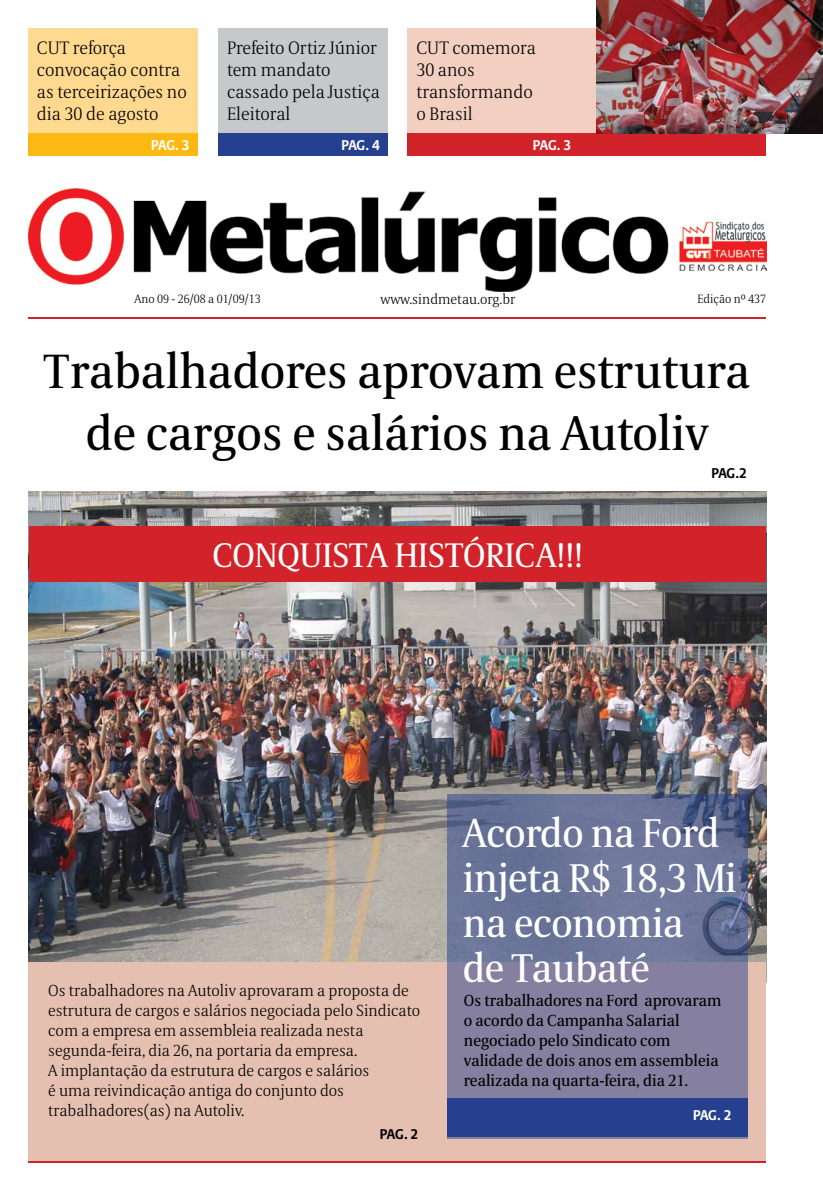
<style>
.page{position:relative;width:823px;height:1191px;background:#fff}
.page>*{position:absolute;margin:0;border:0;box-sizing:border-box;transform-origin:0 0}
.t1{font:48px/62px "Allianz Serif";color:#000;text-align:center}
.t2{font:40px/45px "Allianz Serif";letter-spacing:-.01em;color:#fff}
.t3{font:34px "Allianz Serif";color:#fff}
.t4{font:300 18px/22px "Allianz Serif";color:#000}
.t5{font:300 16px/20px "Allianz Serif";color:#000}
.t6{font:16px/20px "Allianz Serif";color:#000}
.t7{font:300 14px "Allianz Serif";color:#000}
.t8{font:700 14px "Allianz Sans";letter-spacing:-.035em;color:#fff}
.t9{font:700 14px "Allianz Sans";letter-spacing:-.035em;color:#000}
.t10{font:300 12px "Allianz Serif";color:#000}
</style>
<div class="page">
<img style="left:28px;top:491px;width:737px;height:471px">
<div style="left:407px;top:28px;width:358px;height:128px;background:#f3cfc1"></div>
<div style="left:407px;top:133px;width:358px;height:23px;background:#d2232a"></div>
<div style="left:218px;top:28px;width:169px;height:128px;background:#c7c8ca"></div>
<div style="left:218px;top:133px;width:169px;height:23px;background:#25408f"></div>
<div style="left:28px;top:962px;width:737px;height:200px;background:#e5c0b0"></div>
<img style="left:28px;top:188px;width:737px;height:104px">
<div style="left:28px;top:28px;width:170px;height:128px;background:#ffd990"></div>
<hr style="left:28px;top:317px;width:737px;height:2px;background:#d2232a">
<hr style="left:28px;top:1160px;width:737px;height:2px;background:#d2232a">
<svg style="left:446px;top:794px;width:300px;height:344px;background:#75789a"></svg>
<div style="left:446px;top:1098px;width:300px;height:38px;background:#25408f"></div>
<div style="left:28px;top:133px;width:170px;height:23px;background:#fdb913"></div>
<img style="left:596px;top:0;width:226px;height:133px">
<div style="left:29px;top:526px;width:736px;height:55px;background:#d2232a"></div>
<p class="t4" style="left:37px;top:37px;width:151px">CUT reforça convocação contra as terceirizações no dia 30 de agosto</p>
<p class="t4" style="left:227px;top:37px;width:154px">Prefeito Ortiz Júnior tem mandato cassado pela Justiça<br>Eleitoral</p>
<p class="t4" style="left:416px;top:37px;width:121px">CUT comemora<br>30 anos transformando o Brasil</p>
<p class="t8" style="left:151px;top:137px;width:40px">PAG. 3</p>
<p class="t8" style="left:341px;top:137px;width:40px">PAG. 4</p>
<p class="t8" style="left:532px;top:137px;width:40px">PAG. 3</p>
<p class="t10" style="left:134px;top:291px;width:128px">Ano 09 - 26/08 a 01/09/13</p>
<p class="t10" style="left:697px;top:291px;width:70px">Edição nº 437</p>
<p class="t7" style="left:380px;top:291px;width:136px">www.sindmetau.org.br</p>
<h1 class="t1" style="left:44px;top:343px;width:708px">Trabalhadores aprovam estrutura de cargos e salários na Autoliv</h1>
<h3 class="t3" style="left:212px;top:534px;width:372px">CONQUISTA HISTÓRICA!!!</h3>
<p class="t9" style="left:711px;top:464px;width:37px">PAG.2</p>
<p class="t5" style="left:48px;top:981px;width:373px">Os trabalhadores na Autoliv aprovaram a proposta de estrutura de cargos e salários negociada pelo Sindicato com a empresa em assembleia realizada nesta segunda-feira, dia 26, na portaria da empresa.<br>A implantação da estrutura de cargos e salários<br>é uma reivindicação antiga do conjunto dos trabalhadores(as) na Autoliv.</p>
<p class="t9" style="left:380px;top:1125px;width:40px">PAG. 2</p>
<h2 class="t2" style="left:462px;top:812px;width:275px">Acordo na Ford injeta R$ 18,3 Mi na economia<br>de Taubaté</h2>
<p class="t6" style="left:463px;top:991px;width:259px">Os trabalhadores na Ford aprovaram o acordo da Campanha Salarial negociado pelo Sindicato com validade de dois anos em assembleia realizada na quarta-feira, dia 21.</p>
<p class="t8" style="left:692px;top:1106px;width:40px">PAG. 2</p>
</div>
